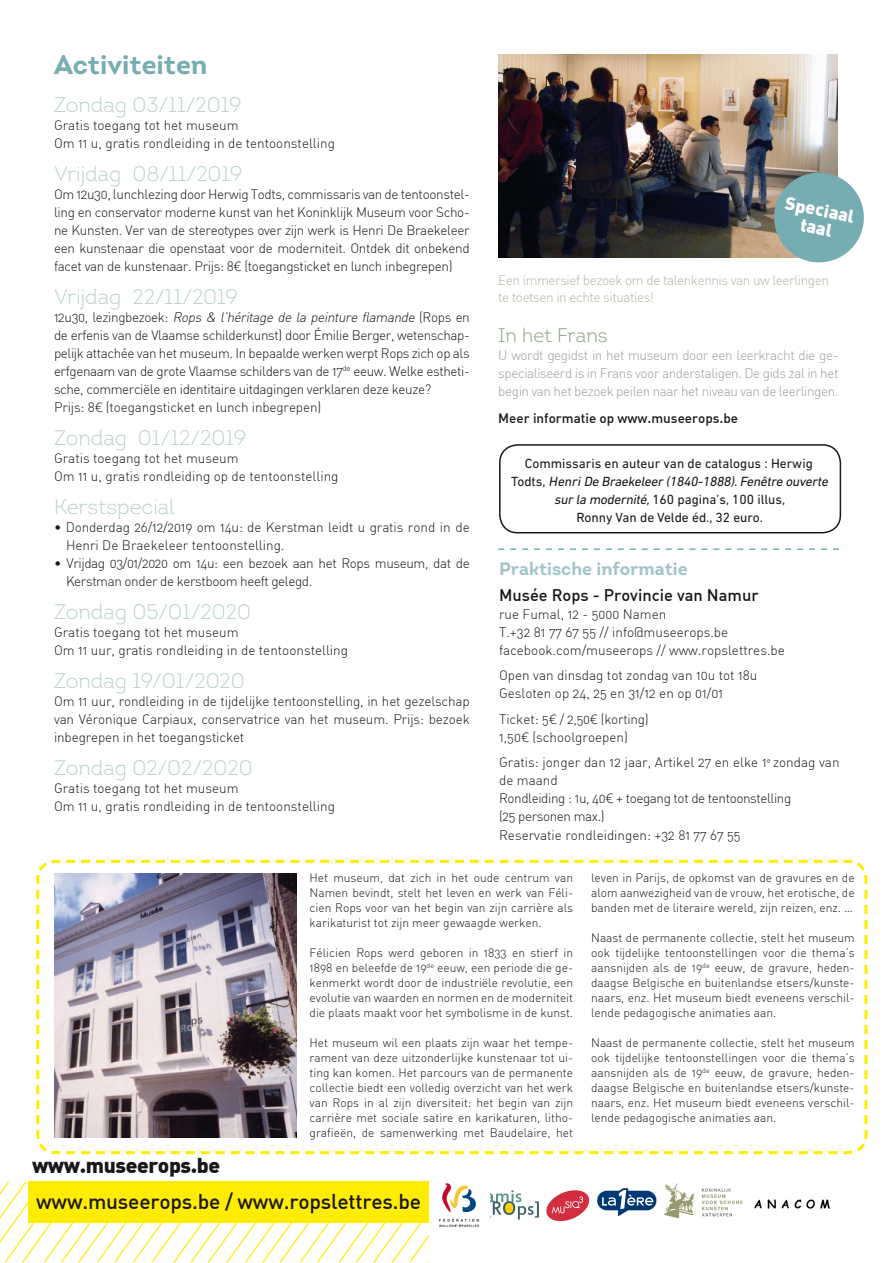
<style>
.page{position:relative;width:893px;height:1263px;background:#fff}
.page>*{position:absolute;margin:0;border:0;box-sizing:border-box;transform-origin:0 0}
.t1{font:700 27px "Intro";color:#76adb2}
.t2{font:300 21px "Intro";color:#b7cfcd}
.t3{font:500 21px "DIN";letter-spacing:-.01em;color:#1a171c}
.t4{font:900 21px "DIN Alternate";letter-spacing:-.02em;color:#1a171c}
.t5{font:300 19.5px "Intro";letter-spacing:-.005em;color:#879d7e}
.t6{font:700 18px "Intro";color:#a3c5c8}
.t7{font:900 18px "DIN";color:#fff}
.t8{font:500 16.5px "DIN Alternate";color:#1a171c}
.t9{font:300 13.5px/18px "DIN Alternate";color:#1a171c;text-align:justify}
.t10{font:300 13.5px/18px "DIN Alternate";letter-spacing:-.03em;color:#9d9ea0;text-align:justify}
.t11{font:300 13.5px/18px "DIN Alternate";letter-spacing:-.03em;color:#1a171c}
.TEXTE{font:13.5px/18px "DIN Next LT Pro";color:#1a171c;text-align:center}
.t12{font:300 13.5px/16.5px "DIN Alternate";letter-spacing:-.03em;color:#acb8a3}
.t13{font:500 13.5px "DIN Alternate";color:#1a171c}
.t14{font:300 13.5px "DIN Alternate";letter-spacing:-.02em;color:#1a171c}
.t15{font:300 12px/15px "DIN Alternate";color:#1a171c;text-align:justify}
.s1{font-family:"Akkurat"}
.s2{font-style:italic}
</style>
<div class="page">
<svg style="left:0;top:1181px;width:539px;height:82px"></svg>
<svg style="left:597px;top:1188px;width:60px;height:28px"></svg>
<svg style="left:546px;top:1190px;width:43px;height:31px"></svg>
<div style="left:429px;top:1181px;width:61px;height:82px;background:#fff"></div>
<img style="left:439px;top:1183px;width:40px;height:44px">
<svg style="left:36px;top:859px;width:832px;height:296px"></svg>
<img style="left:54px;top:873px;width:243px;height:264px">
<img style="left:499px;top:54px;width:338px;height:203px">
<img style="left:664px;top:1183px;width:79px;height:36px">
<svg style="left:498px;top:548px;width:341px;height:2px"></svg>
<div style="left:499px;top:444px;width:342px;height:89px;border:2px solid #1a171c;border-radius:18px"></div>
<svg style="left:770px;top:169px;width:94px;height:94px;background:#8db1b2"></svg>
<img style="left:754px;top:1199px;width:76px;height:10px">
<p class="t1" style="left:54px;top:48px;width:155px">Activiteiten</p>
<p class="t2" style="left:54px;top:91px;width:189px">Zondag 03/11/2019</p>
<p class="t9" style="left:54px;top:116px;width:186px">Gratis toegang tot het museum</p>
<p class="t9" style="left:54px;top:134px;width:282px">Om 11 u, gratis rondleiding in de tentoonstelling</p>
<p class="t2" style="left:54px;top:160px;width:190px">Vrijdag 08/11/2019</p>
<p class="t9" style="left:54px;top:185px;width:417px">Om 12u30, lunchlezing door Herwig Todts, commissaris van de tentoonstel&shy;ling en conservator moderne kunst van het Koninklijk Museum voor Scho&shy;ne Kunsten. Ver van de stereotypes over zijn werk is Henri De Braekeleer een kunstenaar die openstaat voor de moderniteit. Ontdek dit onbekend facet van de kunstenaar. Prijs: 8<span class="s1">€</span> (toegangsticket en lunch inbegrepen)</p>
<p class="t2" style="left:54px;top:283px;width:185px">Vrijdag 22/11/2019</p>
<p class="t9" style="left:54px;top:308px;width:417px">1 2 u 3 0 , lez i n g b ezo e k : <span class="s2">Rops &amp; l’héritage de la peinture flamande</span> ( R o ps e n de erfenis van de Vlaamse schilderkunst) door Émilie Berger, wetenschap&shy;pelijk attachée van het museum. In bepaalde werken werpt Rops zich op als erfgenaam van de grote Vlaamse schilders van de 17<sup>de</sup> eeuw. Welke estheti&shy;sche, commerciële en identitaire uitdagingen verklaren deze keuze?</p>
<p class="t9" style="left:54px;top:398px;width:269px">Prijs: 8<span class="s1">€</span> (toegangsticket en lunch inbegrepen)</p>
<p class="t2" style="left:54px;top:424px;width:194px">Zondag 01/12/2019</p>
<p class="t9" style="left:54px;top:449px;width:186px">Gratis toegang tot het museum</p>
<p class="t9" style="left:54px;top:467px;width:286px">Om 11 u, gratis rondleiding op de tentoonstelling</p>
<p class="t2" style="left:54px;top:493px;width:122px">Kerstspecial</p>
<p class="t9" style="left:66px;top:518px;width:405px;text-indent:-12px">• Donderdag 26/12/2019 om 14u: de Kerstman leidt u gratis rond in de<br>Henri De Braekeleer tentoonstelling.</p>
<p class="t11" style="left:66px;top:554px;width:405px;text-indent:-12px">• Vrijdag 03/01/2020 om 14u: een bezoek aan het Rops museum, dat de<br>Kerstman onder de kerstboom heeft gelegd.</p>
<p class="t2" style="left:54px;top:598px;width:199px">Zondag 05/01/2020</p>
<p class="t9" style="left:54px;top:623px;width:186px">Gratis toegang tot het museum</p>
<p class="t9" style="left:54px;top:641px;width:296px">Om 11 uur, gratis rondleiding in de tentoonstelling</p>
<p class="t2" style="left:54px;top:667px;width:192px">Zondag 19/01/2020</p>
<p class="t9" style="left:54px;top:692px;width:417px">Om 11 uur, rondleiding in de tijdelijke tentoonstelling, in het gezelschap van Véronique Carpiaux, conservatrice van het museum. Prijs: bezoek inbegrepen in het toegangsticket</p>
<p class="t2" style="left:54px;top:754px;width:200px">Zondag 02/02/2020</p>
<p class="t9" style="left:54px;top:779px;width:186px">Gratis toegang tot het museum</p>
<p class="t9" style="left:54px;top:797px;width:282px">Om 11 u, gratis rondleiding in de tentoonstelling</p>
<p class="t7" style="left:788px;top:191px;width:72px;rotate:11deg">Speciaal</p>
<p class="t7" style="left:803px;top:213px;width:33px;rotate:11deg">taal</p>
<p class="t12" style="left:498px;top:272px;width:332px">Een immersief bezoek om de talenkennis van uw leerlingen te toetsen in echte situaties!</p>
<p class="t5" style="left:498px;top:324px;width:111px">In het Frans</p>
<p class="t10" style="left:498px;top:346px;width:342px">U wordt gegidst in het museum door een leerkracht die ge&shy;specialiseerd is in Frans voor anderstaligen. De gids zal in het begin van het bezoek peilen naar het niveau van de leerlingen.</p>
<p class="t13" style="left:498px;top:410px;width:241px">Meer informatie op www.museerops.be</p>
<p class="TEXTE" style="left:511px;top:454px;width:321px">Commissaris en auteur van de catalogus : Herwig<br>To d t s , <span class="s2">HenriDe Braekeleer(1840-1888).Fenêtre ouverte</span></p>
<p class="TEXTE" style="left:554px;top:490px;width:232px"><span class="s2">surla modernité,</span>160 pagina’s, 100 illus,</p>
<p class="TEXTE" style="left:576px;top:508px;width:188px">Ronny Van de Velde éd., 32 euro.</p>
<p class="t6" style="left:499px;top:558px;width:190px">Praktische informatie</p>
<p class="t8" style="left:499px;top:584px;width:261px">Musée Rops - Provincie van Namur</p>
<p class="t9" style="left:499px;top:605px;width:169px">rue Fumal, 12 - 5000 Namen</p>
<p class="t9" style="left:499px;top:623px;width:231px">T.+32 81 77 67 55 // info@museerops.be</p>
<p class="t9" style="left:499px;top:641px;width:287px">facebook.com/museerops // www.ropslettres.be</p>
<p class="t9" style="left:499px;top:666px;width:260px">Open van dinsdag tot zondag van 10u tot 18u</p>
<p class="t9" style="left:499px;top:684px;width:226px">Gesloten op 24, 25 en 31/12 en op 01/01</p>
<p class="t14" style="left:499px;top:711px;width:151px">Ticket: 5<span class="s1">€</span> / 2,50<span class="s1">€</span> (korting)</p>
<p class="t9" style="left:499px;top:728px;width:130px">1,50<span class="s1">€</span> (schoolgroepen)</p>
<p class="t9" style="left:499px;top:753px;width:342px">Gratis: jonger dan 12 jaar, Artikel 27 en elke 1<sup>e</sup> zondag van de maand</p>
<p class="t11" style="left:499px;top:789px;width:294px">Rondleiding : 1u, 40<span class="s1">€</span> + toegang tot de tentoonstelling</p>
<p class="t11" style="left:499px;top:807px;width:107px">(25 personen max.)</p>
<p class="t9" style="left:499px;top:825px;width:243px">Reservatie rondleidingen: +32 81 77 67 55</p>
<p class="t4" style="left:32px;top:1151px;width:190px">www.museerops.be</p>
<p class="t15" style="left:310px;top:870px;width:265px">Het museum, dat zich in het oude centrum van Namen bevindt, stelt het leven en werk van Féli&shy;cien Rops voor van het begin van zijn carrière als karikaturist tot zijn meer gewaagde werken.</p>
<p class="t15" style="left:310px;top:945px;width:265px">Félicien Rops werd geboren in 1833 en stierf in 1898 en beleefde de 19<sup>de</sup> eeuw, een periode die ge&shy;kenmerkt wordt door de industriële revolutie, een evolutie van waarden en normen en de moderniteit die plaats maakt voor het symbolisme in de kunst.</p>
<p class="t15" style="left:310px;top:1035px;width:265px">Het museum wil een plaats zijn waar het tempe&shy;rament van deze uitzonderlijke kunstenaar tot ui&shy;ting kan komen. Het parcours van de permanente collectie biedt een volledig overzicht van het werk van Rops in al zijn diversiteit: het begin van zijn carrière met sociale satire en karikaturen, litho&shy;grafieën, de samenwerking met Baudelaire, het</p>
<p class="t3" style="left:36px;top:1188px;width:386px">www.museerops.be / www.ropslettres.be</p>
<p class="t15" style="left:591px;top:870px;width:265px">leven in Parijs, de opkomst van de gravures en de alom aanwezigheid van de vrouw, het erotische, de banden met de literaire wereld, zijn reizen, enz. …</p>
<p class="t15" style="left:591px;top:930px;width:265px">Naast de permanente collectie, stelt het museum ook tijdelijke tentoonstellingen voor die thema’s aansnijden als de 19<sup>de</sup> eeuw, de gravure, heden&shy;daagse Belgische en buitenlandse etsers/kunste&shy;naars, enz. Het museum biedt eveneens verschil&shy;lende pedagogische animaties aan.</p>
<p class="t15" style="left:591px;top:1035px;width:265px">Naast de permanente collectie, stelt het museum ook tijdelijke tentoonstellingen voor die thema’s aansnijden als de 19<sup>de</sup> eeuw, de gravure, heden&shy;daagse Belgische en buitenlandse etsers/kunste&shy;naars, enz. Het museum biedt eveneens verschil&shy;lende pedagogische animaties aan.</p>
</div>
